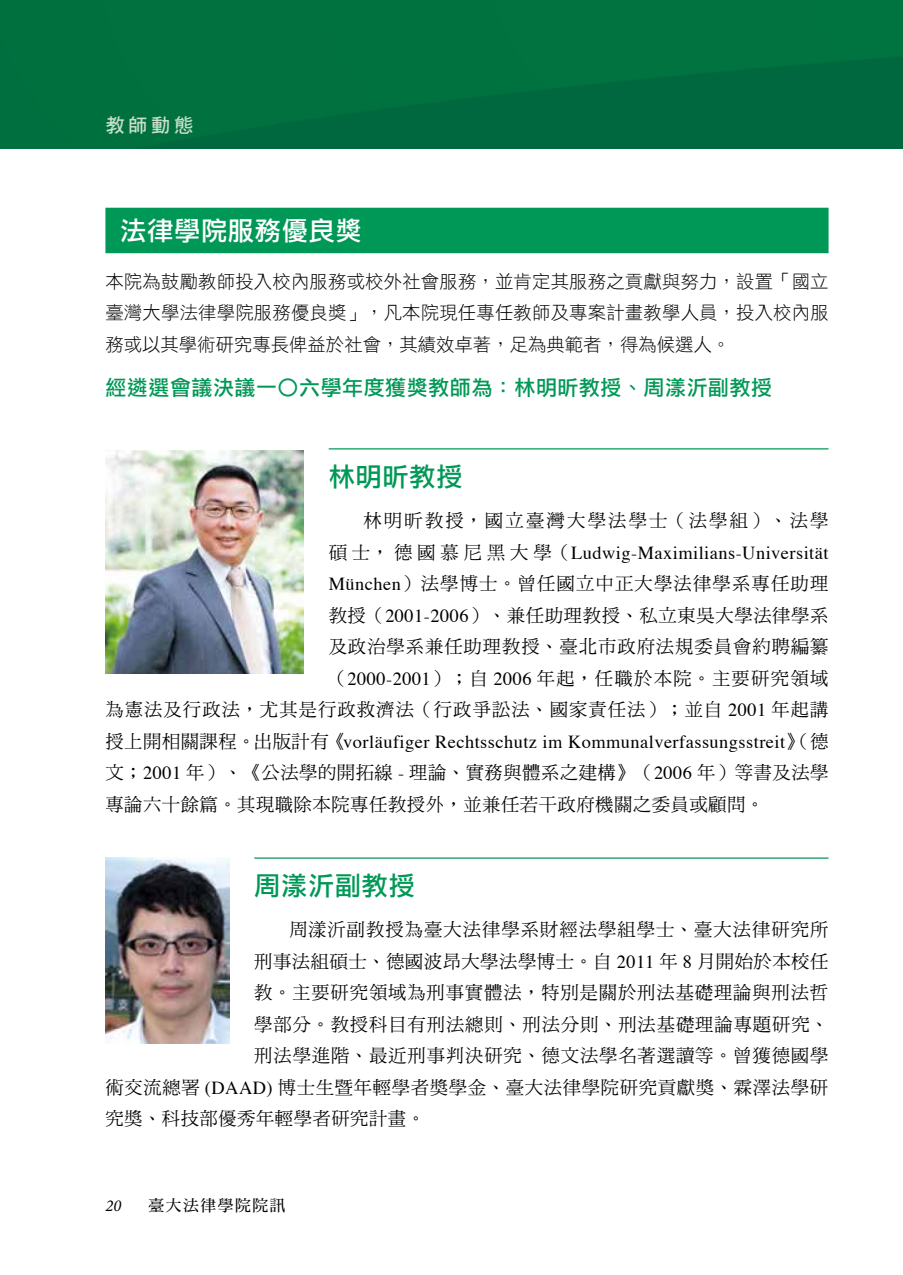
<style>
.page{position:relative;width:903px;height:1275px;background:#fff}
.page>*{position:absolute;margin:0;border:0;box-sizing:border-box;transform-origin:0 0}
.t1{font:26.25px "DF Li Hei Std W5";letter-spacing:.025em;color:#009856}
.t2{font:26.25px "DF Li Hei Std W5";letter-spacing:.025em;color:#fff}
.t3{font:21px "DF Li Hei Std W5";letter-spacing:.025em;color:#009856}
.t4{font:19.25px "DF Hei Std W7";color:#c9dfca}
.t5{font:18.38px/31.5px "DF Ming Std W5";letter-spacing:.045em;color:#000;text-align:right}
.t6{font:18.38px/31.5px "DF Ming Std W5";letter-spacing:.025em;color:#000}
.t7{font:18.38px/31.5px "DF Hei Std W3";color:#000;text-align:justify}
.t8{font:18.38px "Times";letter-spacing:.025em;color:#000}
.t9{font:18.38px "DF Ming Std W5";letter-spacing:.12em;color:#000}
.t10{font:italic 16.62px "Minion Pro";color:#000}
.t11{font:15.75px "DF Ming Std W7";letter-spacing:.1em;color:#000}
.s1{font-family:"DF Ming Std W5"}
.s2{font-family:"Times"}
</style>
<div class="page">
<img style="left:0;top:0;width:903px;height:149px">
<div style="left:105px;top:208px;width:723px;height:45px;background:#009856"></div>
<hr style="left:329px;top:448px;width:499px;height:1px;background:#009856">
<hr style="left:254px;top:857px;width:574px;height:2px;background:#009856">
<img style="left:105px;top:450px;width:199px;height:224px">
<img style="left:105px;top:858px;width:124px;height:186px">
<p class="t4" style="left:105px;top:115px;width:89px">教師動態</p>
<h1 class="t2" style="left:120px;top:216px;width:243px">法律學院服務優良獎</h1>
<p class="t7" style="left:105px;top:265px;width:725px">本院為鼓勵教師投入校內服務或校外社會服務，並肯定其服務之貢獻與努力，設置「國立臺灣大學法律學院服務優良獎」，凡本院現任專任教師及專案計畫教學人員，投入校內服務或以其學術研究專長俾益於社會，其績效卓著，足為典範者，得為候選人。</p>
<p class="t3" style="left:105px;top:376px;width:668px">經遴選會議決議一〇六學年度獲獎教師為：林明昕教授、周漾沂副教授</p>
<h1 class="t1" style="left:329px;top:462px;width:135px">林明昕教授</h1>
<p class="t9" style="left:363px;top:511px;width:467px">林明昕教授，國立臺灣大學法學士（法學組）、法學</p>
<p class="t8" style="left:329px;top:535px;width:501px"><span class="s1">碩士，德國慕尼黑大學（</span>Ludwig-Maximilians-Universität</p>
<p class="t5" style="left:105px;top:567px;width:725px"><span class="s2">München</span>）法學博士。曾任國立中正大學法律學系專任助理<br>教授（<span class="s2">2001-2006</span>）、兼任助理教授、私立東吳大學法律學系<br>及政治學系兼任助理教授、臺北市政府法規委員會約聘編纂<br>（<span class="s2">2000-2001</span>）；自 <span class="s2">2006</span> 年起，任職於本院。主要研究領域<br>為憲法及行政法，尤其是行政救濟法（行政爭訟法、國家責任法）；並自 <span class="s2">2001</span> 年起講</p>
<p class="t8" style="left:105px;top:724px;width:725px"><span class="s1">授上開相關課程。出版計有《</span>vorläufiger Rechtsschutz im Kommunalverfassungsstreit<span class="s1">》（德</span></p>
<p class="t6" style="left:105px;top:756px;width:725px">文；<span class="s2">2001</span> 年）、《公法學的開拓線 <span class="s2">-</span> 理論、實務與體系之建構》（<span class="s2">2006</span> 年）等書及法學專論六十餘篇。其現職除本院專任教授外，並兼任若干政府機關之委員或顧問。</p>
<h1 class="t1" style="left:254px;top:871px;width:162px">周漾沂副教授</h1>
<p class="t5" style="left:289px;top:914px;width:541px">周漾沂副教授為臺大法律學系財經法學組學士、臺大法律研究所</p>
<p class="t6" style="left:254px;top:945px;width:576px">刑事法組碩士、德國波昂大學法學博士。自 <span class="s2">2011</span> 年 <span class="s2">8</span> 月開始於本校任</p>
<p class="t5" style="left:254px;top:977px;width:575px">教。主要研究領域為刑事實體法，特別是關於刑法基礎理論與刑法哲</p>
<p class="t5" style="left:254px;top:1008px;width:576px">學部分。教授科目有刑法總則、刑法分則、刑法基礎理論專題研究、</p>
<p class="t5" style="left:254px;top:1040px;width:576px">刑法學進階、最近刑事判決研究、德文法學名著選讀等。曾獲德國學</p>
<p class="t5" style="left:105px;top:1071px;width:724px">術交流總署 <span class="s2">(DAAD)</span> 博士生暨年輕學者獎學金、臺大法律學院研究貢獻獎、霖澤法學研</p>
<p class="t6" style="left:105px;top:1103px;width:321px">究獎、科技部優秀年輕學者研究計畫。</p>
<p class="t10" style="left:105px;top:1194px;width:17px">20</p>
<p class="t11" style="left:149px;top:1197px;width:139px">臺大法律學院院訊</p>
</div>
